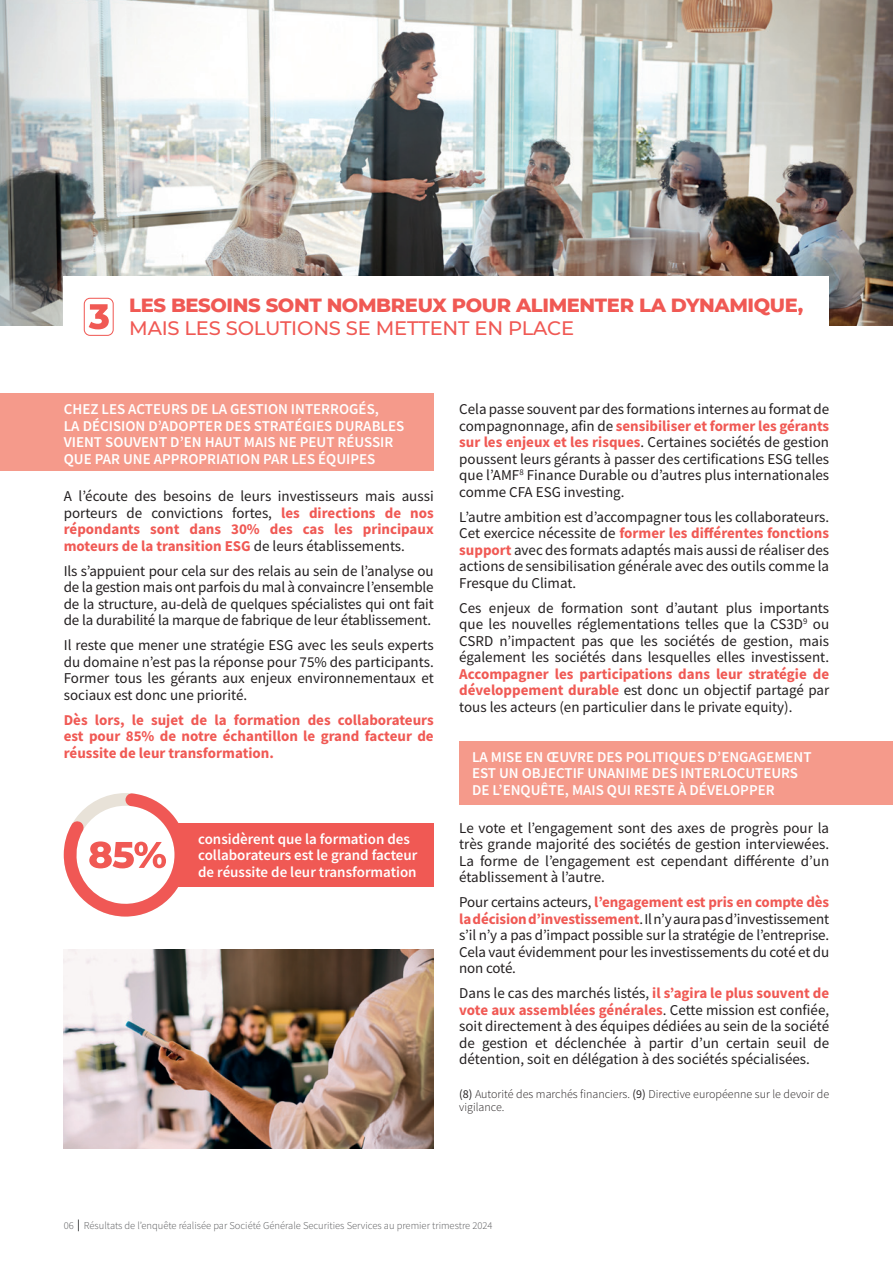
<style>
.page{position:relative;width:893px;height:1263px;background:#fff}
.page>*{position:absolute;margin:0;border:0;box-sizing:border-box;transform-origin:0 0}
.t1{font:800 19.5px "Montserrat";letter-spacing:-.02em;color:#f05954}
.t2{font:500 19.5px "Montserrat";letter-spacing:-.01em;color:#f05954}
.t3{font:15px/16.5px "Source Sans Pro";color:#231f20;text-align:justify}
.t4{font:600 15px/16.5px "Source Sans Pro";color:#fff}
.t5{font:700 15px/16.5px "Source Sans Pro";color:#f05954;text-align:justify}
.t6{font:300 12px/13.5px "Source Sans Pro";color:#231f20}
.t7{font:300 10.5px "Source Sans Pro";color:#57585a}
.s1{font-weight:700;color:#f05954}
.s2{font-weight:400}
</style>
<div class="page">
<img style="left:0;top:0;width:893px;height:325px">
<div style="left:64px;top:276px;width:765px;height:90px;background:#fff"></div>
<div style="left:84px;top:298px;width:30px;height:38px;border:1px solid #f05954;border-radius:6px"></div>
<svg style="left:89px;top:304px;width:20px;height:25px"></svg>
<div style="left:0;top:393px;width:434px;height:78px;background:#f59a8b"></div>
<div style="left:459px;top:741px;width:434px;height:63px;background:#f59a8b"></div>
<svg style="left:64px;top:793px;width:115px;height:124px"></svg>
<div style="left:177px;top:823px;width:257px;height:64px;background:#f05954"></div>
<img style="left:64px;top:950px;width:370px;height:198px">
<svg style="left:78px;top:1219px;width:1px;height:12px"></svg>
<h1 class="t1" style="left:129px;top:291px;width:675px">LES BESOINS SONT NOMBREUX POUR ALIMENTER LA DYNAMIQUE,</h1>
<h1 class="t2" style="left:129px;top:314px;width:446px">MAIS LES SOLUTIONS SE METTENT EN PLACE</h1>
<p class="t4" style="left:64px;top:401px;width:342px">CHEZ LES ACTEURS DE LA GESTION INTERROGÉS,<br>LA DÉCISION D’ADOPTER DES STRATÉGIES DURABLES VIENT SOUVENT D’EN HAUT MAIS NE PEUT RÉUSSIR QUE PAR UNE APPROPRIATION PAR LES ÉQUIPES</p>
<p class="t3" style="left:64px;top:488px;width:371px">A l’écoute des besoins de leurs investisseurs mais aussi porteurs de convictions fortes, <span class="s1">les directions de nos répondants sont dans 30% des cas les principaux moteurs de la transition ESG</span> de leurs établissements.</p>
<p class="t3" style="left:64px;top:563px;width:371px">Ils s’appuient pour cela sur des relais au sein de l’analyse ou de la gestion mais ont parfois du mal à convaincre l’ensemble de la structure, au-delà de quelques spécialistes qui ont fait de la durabilité la marque de fabrique de leur établissement.</p>
<p class="t3" style="left:64px;top:637px;width:371px">Il reste que mener une stratégie ESG avec les seuls experts du domaine n’est pas la réponse pour 75% des participants.<br>Former tous les gérants aux enjeux environnementaux et sociaux est donc une priorité.</p>
<p class="t5" style="left:64px;top:711px;width:371px">Dès lors, le sujet de la formation des collaborateurs est pour 85% de notre échantillon le grand facteur de réussite de leur transformation.</p>
<p class="t4" style="left:198px;top:830px;width:221px">considèrent que la formation des collaborateurs est le grand facteur de réussite de leur transformation</p>
<p class="t3" style="left:459px;top:401px;width:371px">Cela passe souvent par des formations internes au format de compagnonnage, afin de <span class="s1">sensibiliser et former les gérants sur les enjeux et les risques</span>. Certaines sociétés de gestion poussent leurs gérants à passer des certifications ESG telles que l’AMF<sup>8</sup> Finance Durable ou d’autres plus internationales comme CFA ESG investing.</p>
<p class="t3" style="left:459px;top:508px;width:371px">L’autre ambition est d’accompagner tous les collaborateurs.<br>Cet exercice nécessite de <span class="s1">former les différentes fonctions support</span> avec des formats adaptés mais aussi de réaliser des actions de sensibilisation générale avec des outils comme la Fresque du Climat.</p>
<p class="t3" style="left:459px;top:599px;width:371px">Ces enjeux de formation sont d’autant plus importants que les nouvelles réglementations telles que la CS3D<sup>9</sup> ou CSRD n’impactent pas que les sociétés de gestion, mais également les sociétés dans lesquelles elles investissent.</p>
<p class="t3" style="left:459px;top:665px;width:371px"><span class="s1">Accompagner les participations dans leur stratégie de développement durable</span> est donc un objectif partagé par tous les acteurs (en particulier dans le private equity).</p>
<p class="t4" style="left:472px;top:748px;width:341px">LA MISE EN ŒUVRE DES POLITIQUES D’ENGAGEMENT<br>EST UN OBJECTIF UNANIME DES INTERLOCUTEURS<br>DE L’ENQUÊTE, MAIS QUI RESTE À DÉVELOPPER</p>
<p class="t3" style="left:459px;top:819px;width:371px">Le vote et l’engagement sont des axes de progrès pour la très grande majorité des sociétés de gestion interviewées.<br>La forme de l’engagement est cependant différente d’un établissement à l’autre.</p>
<p class="t3" style="left:459px;top:894px;width:371px">Pour certains acteurs, <span class="s1">l’engagement est pris en compte dès la décision d’investissement</span>. Il n’y aura pas d’investissement s’il n’y a pas d’impact possible sur la stratégie de l’entreprise.<br>Cela vaut évidemment pour les investissements du coté et du non coté.</p>
<p class="t3" style="left:459px;top:985px;width:371px">Dans le cas des marchés listés, <span class="s1">il s’agira le plus souvent de vote aux assemblées générales</span>. Cette mission est confiée, soit directement à des équipes dédiées au sein de la société de gestion et déclenchée à partir d’un certain seuil de détention, soit en délégation à des sociétés spécialisées.</p>
<p class="t6" style="left:459px;top:1087px;width:371px"><span class="s2">(8)</span> Autorité des marchés financiers. <span class="s2">(9)</span> Directive européenne sur le devoir de vigilance.</p>
<p class="t7" style="left:64px;top:1219px;width:430px">06 Résultats de l’enquête réalisée par Société Générale Securities Services au premier trimestre 2024</p>
</div>
